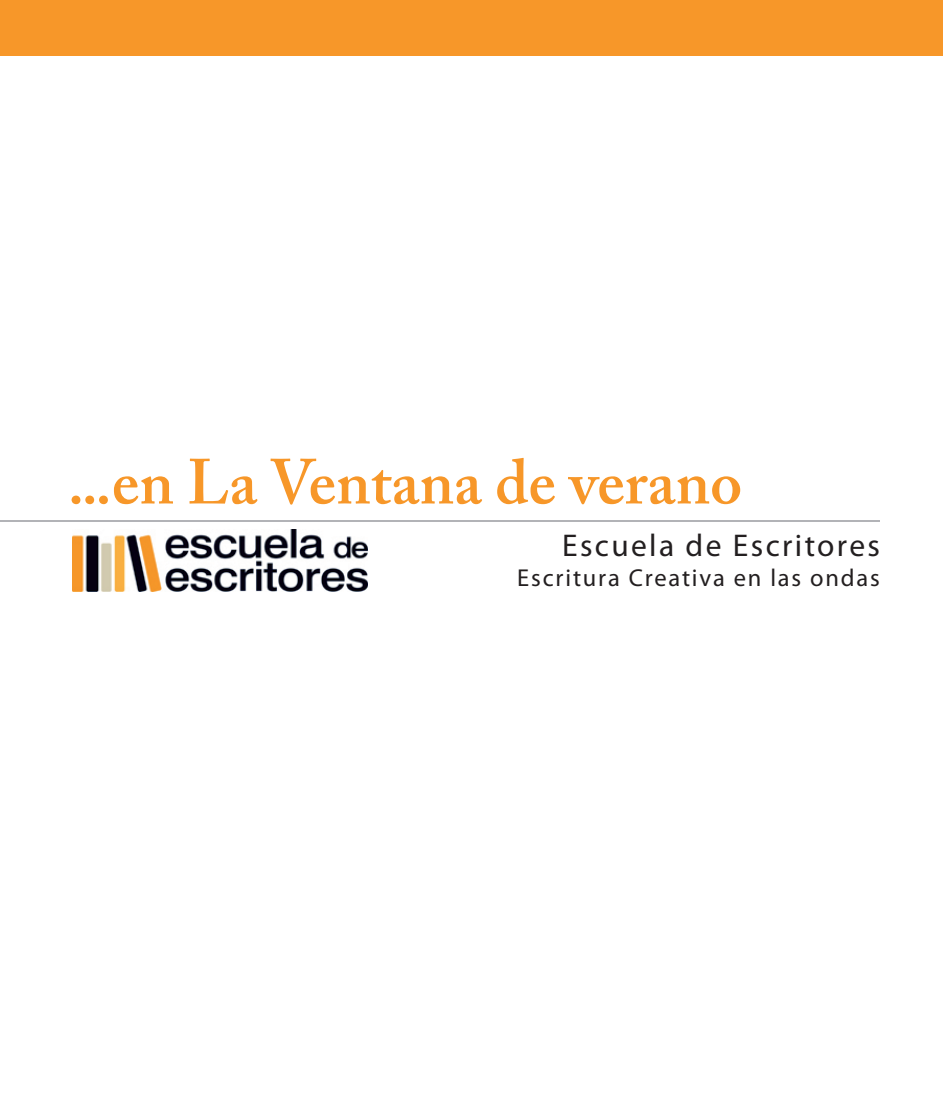
<style>
.page{position:relative;width:943px;height:1097px;background:#fff}
.page>*{position:absolute;margin:0;border:0;box-sizing:border-box;transform-origin:0 0}
.t1{font:600 63px "Adobe Caslon Pro";color:#f79729}
.t2{font:31.5px "Myriad Pro";letter-spacing:.075em;color:#231f20}
.t3{font:24.5px "Myriad Pro";letter-spacing:.075em;color:#231f20}
</style>
<div class="page">
<div style="left:0;top:0;width:943px;height:55px;background:#f79729"></div>
<hr style="left:0;top:520px;width:880px;height:2px;background:#b2b3b7">
<img style="left:73px;top:529px;width:294px;height:62px">
<p class="t1" style="left:68px;top:445px;width:676px">...en La Ventana de verano</p>
<p class="t2" style="left:562px;top:526px;width:319px">Escuela de Escritores</p>
<p class="t3" style="left:517px;top:562px;width:364px">Escritura Creativa en las ondas</p>
</div>
